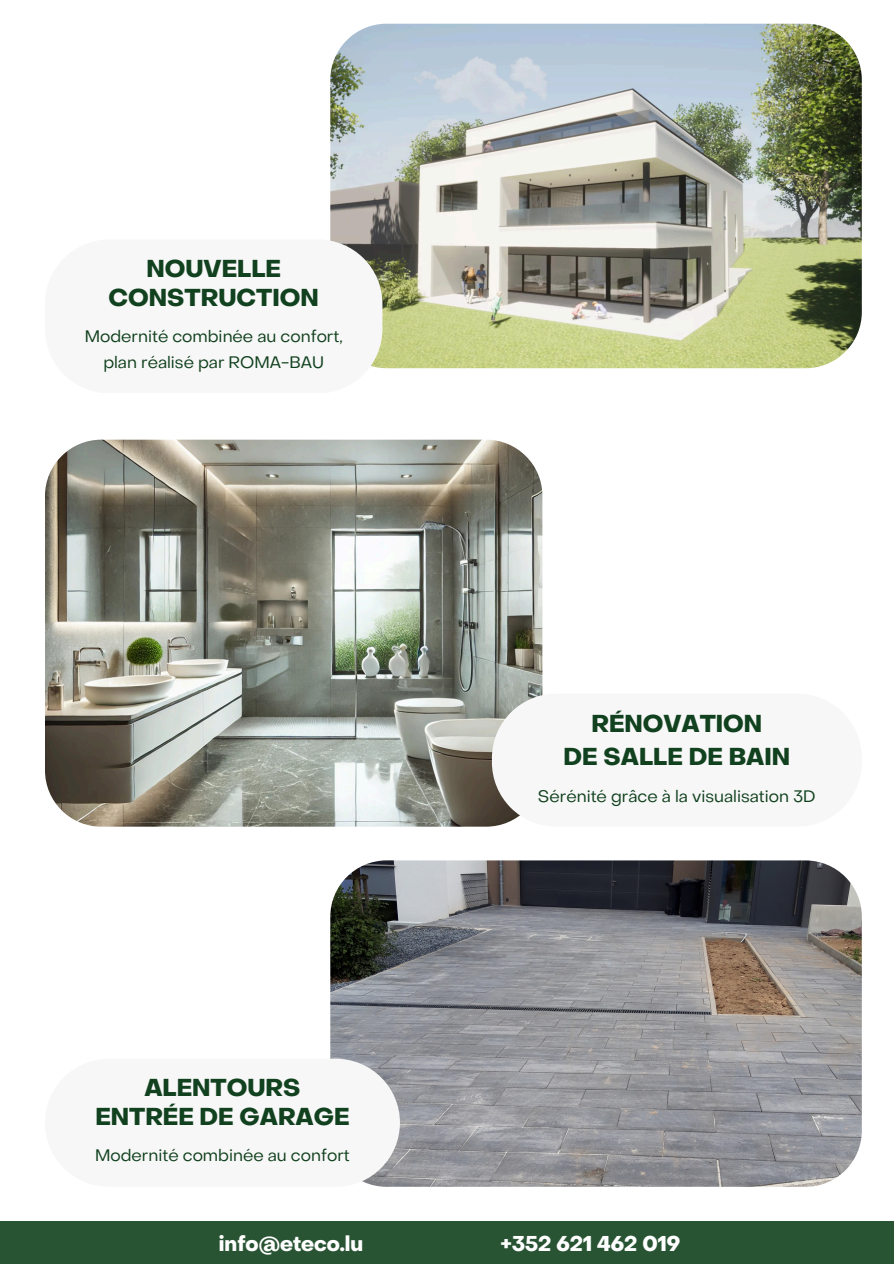
<style>
.page{position:relative;width:894px;height:1264px;background:#fff}
.page>*{position:absolute;margin:0;border:0;box-sizing:border-box;transform-origin:0 0}
.t1{font:700 24px/29.2px "Object Sans";color:#11411e;text-align:center}
.t2{font:700 21px "Object Sans";color:#fff}
.t3{font:16.5px/25.8px "Object Sans";color:#11411e;text-align:center}
</style>
<div class="page">
<div style="left:0;top:1220px;width:893px;height:43px;background:#295434"></div>
<img style="left:330px;top:24px;width:531px;height:344px;border-radius:56px">
<svg style="left:330px;top:239px;width:52px;height:129px"></svg>
<img style="left:45px;top:439px;width:497px;height:387px;border-radius:56px">
<svg style="left:492px;top:693px;width:51px;height:133px"></svg>
<img style="left:330px;top:860px;width:531px;height:326px;border-radius:56px">
<div style="left:45px;top:1058px;width:354px;height:128px;background:#f7f7f7;border-radius:64px"></div>
<h1 class="t1" style="left:108px;top:256px;width:212px">NOUVELLE<br>CONSTRUCTION</h1>
<p class="t3" style="left:85px;top:325px;width:259px">Modernité combinée au confort, plan réalisé par ROMA-BAU</p>
<h1 class="t1" style="left:95px;top:1075px;width:255px">ALENTOURS<br>ENTRÉE DE GARAGE</h1>
<p class="t3" style="left:95px;top:1144px;width:256px">Modernité combinée au confort</p>
<h1 class="t1" style="left:563px;top:709px;width:228px;line-height:32.7px">RÉNOVATION<br>DE SALLE DE BAIN</h1>
<p class="t3" style="left:538px;top:785px;width:279px">Sérénité grâce à la visualisation 3D</p>
<p class="t2" style="left:219px;top:1235px;width:146px">info@eteco.lu</p>
<p class="t2" style="left:501px;top:1235px;width:181px">+352 621 462 019</p>
</div>
